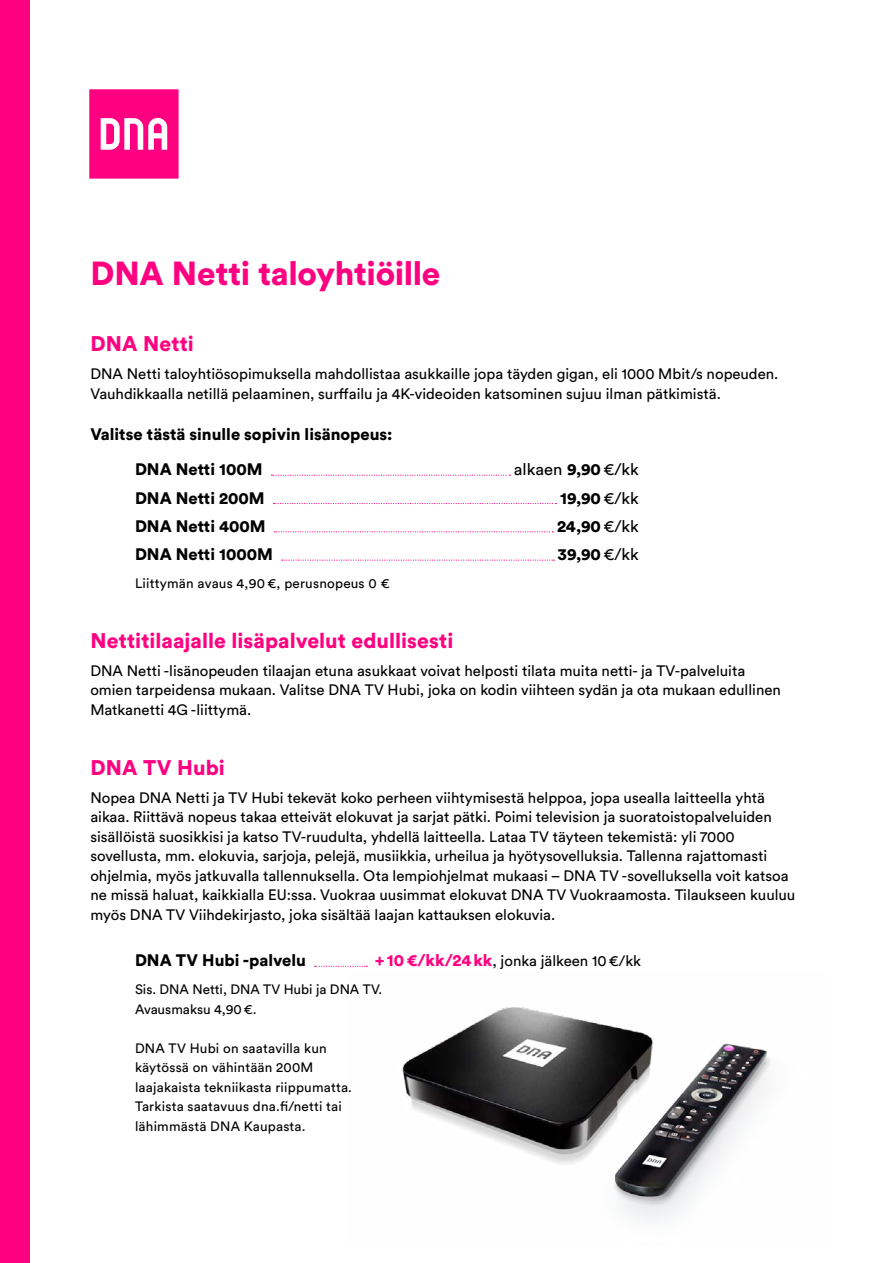
<style>
.page{position:relative;width:893px;height:1263px;background:#fff}
.page>*{position:absolute;margin:0;border:0;box-sizing:border-box;transform-origin:0 0}
.t1{font:900 33px "Circular Std";letter-spacing:-.01em;color:#ff0081}
.t2{font:900 21px "Circular Std";letter-spacing:.005em;color:#ff0081}
.t3{font:900 16.5px/35.5px "Circular Std";color:#000}
.t4{font:16.5px "Circular Std";color:#000}
.t5{font:15px/19.5px "Circular Std";color:#000}
.t6{font:13.5px/19.5px "Circular Std";letter-spacing:.015em;color:#000}
.s1{font-weight:900}
.s2{font-weight:400}
.s3{font-weight:900;font-size:16.5px;color:#ff0081}
</style>
<div class="page">
<img style="left:402px;top:1007px;width:369px;height:213px">
<svg style="left:271px;top:475px;width:239px;height:1px"></svg>
<svg style="left:273px;top:503px;width:283px;height:1px"></svg>
<svg style="left:274px;top:531px;width:279px;height:1px"></svg>
<svg style="left:282px;top:560px;width:272px;height:1px"></svg>
<svg style="left:315px;top:966px;width:52px;height:1px"></svg>
<svg style="left:89px;top:89px;width:90px;height:90px;background:#ff2995"></svg>
<div style="left:0;top:0;width:30px;height:1263px;background:#ff0081"></div>
<h1 class="t1" style="left:91px;top:251px;width:351px">DNA Netti taloyhtiöille</h1>
<h2 class="t2" style="left:90px;top:330px;width:105px">DNA Netti</h2>
<p class="t5" style="left:90px;top:364px;width:690px">DNA Netti taloyhtiösopimuksella mahdollistaa asukkaille jopa täyden gigan, eli 1000 Mbit/s nopeuden.<br>Vauhdikkaalla netillä pelaaminen, surffailu ja 4K-videoiden katsominen sujuu ilman pätkimistä.</p>
<p class="t3" style="left:135px;top:416px;width:259px;text-indent:-45px">Valitse tästä sinulle sopivin lisänopeus:<br>DNA Netti 100M</p>
<p class="t4" style="left:514px;top:459px;width:127px">alkaen <span class="s1">9,90</span>€/kk</p>
<p class="t3" style="left:135px;top:480px;width:131px">DNA Netti 200M</p>
<p class="t3" style="left:560px;top:480px;width:80px">19,90<span class="s2">€/kk</span></p>
<p class="t3" style="left:135px;top:508px;width:132px">DNA Netti 400M</p>
<p class="t3" style="left:557px;top:508px;width:83px">24,90<span class="s2">€/kk</span></p>
<p class="t3" style="left:135px;top:536px;width:140px">DNA Netti 1000M</p>
<p class="t3" style="left:558px;top:536px;width:82px">39,90<span class="s2">€/kk</span></p>
<p class="t6" style="left:135px;top:574px;width:256px">Liittymän avaus 4,90€, perusnopeus 0 €</p>
<h2 class="t2" style="left:90px;top:627px;width:364px">Nettitilaajalle lisäpalvelut edullisesti</h2>
<p class="t5" style="left:90px;top:661px;width:692px">DNA Netti -lisänopeuden tilaajan etuna asukkaat voivat helposti tilata muita netti- ja TV-palveluita omien tarpeidensa mukaan. Valitse DNA TV Hubi, joka on kodin viihteen sydän ja ota mukaan edullinen<br>Matkanetti 4G -liittymä.</p>
<h2 class="t2" style="left:90px;top:753px;width:136px">DNA TV Hubi</h2>
<p class="t5" style="left:90px;top:787px;width:707px">Nopea DNA Netti ja TV Hubi tekevät koko perheen viihtymisestä helppoa, jopa usealla laitteella yhtä aikaa. Riittävä nopeus takaa etteivät elokuvat ja sarjat pätki. Poimi television ja suoratoistopalveluiden sisällöistä suosikkisi ja katso TV-ruudulta, yhdellä laitteella. Lataa TV täyteen tekemistä: yli 7000 sovellusta, mm. elokuvia, sarjoja, pelejä, musiikkia, urheilua ja hyötysovelluksia. Tallenna rajattomasti ohjelmia, myös jatkuvalla tallennuksella. Ota lempiohjelmat mukaasi – DNA TV -sovelluksella voit katsoa ne missä haluat, kaikkialla EU:ssa. Vuokraa uusimmat elokuvat DNA TV Vuokraamosta. Tilaukseen kuuluu myös DNA TV Viihdekirjasto, joka sisältää laajan kattauksen elokuvia.</p>
<p class="t3" style="left:135px;top:942px;width:172px">DNA TV Hubi -palvelu</p>
<p class="t5" style="left:375px;top:951px;width:268px"><span class="s3">+10€/kk/24kk</span>, jonka jälkeen 10€/kk</p>
<p class="t6" style="left:135px;top:980px;width:249px">Sis. DNA Netti, DNA TV Hubi ja DNA TV.<br>Avausmaksu 4,90€.</p>
<p class="t6" style="left:135px;top:1038px;width:219px">DNA TV Hubi on saatavilla kun käytössä on vähintään 200M laajakaista tekniikasta riippumatta.<br>Tarkista saatavuus dna.fi/netti tai lähimmästä DNA Kaupasta.</p>
</div>
